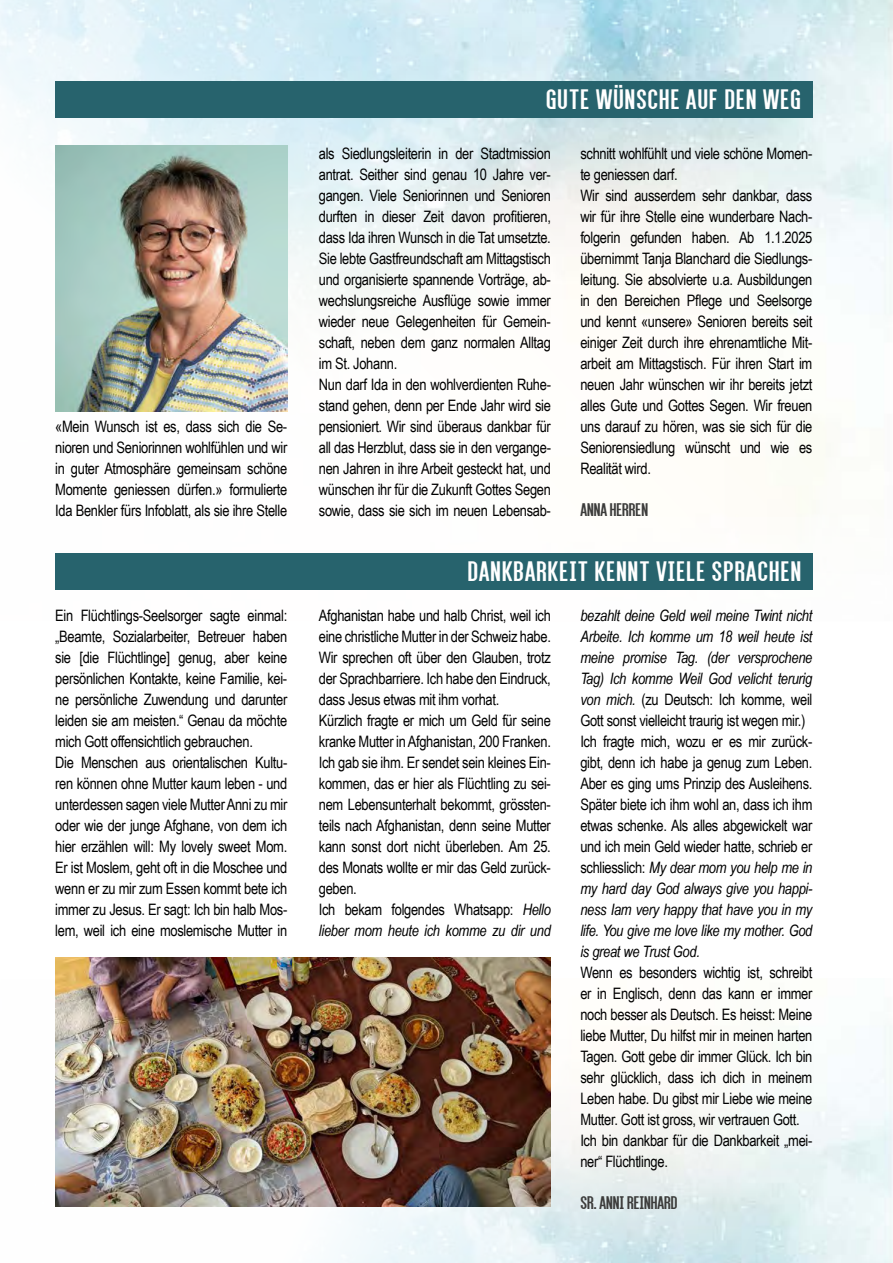
<style>
.page{position:relative;width:893px;height:1263px;background:#fff}
.page>*{position:absolute;margin:0;border:0;box-sizing:border-box;transform-origin:0 0}
.t1{font:30px "Alegre Sans";letter-spacing:.04em;color:#fff}
.t2{font:19.5px "Alegre Sans";color:#3c3c3b}
.t3{font:15.75px/21px "Arial Narrow";letter-spacing:-.02em;color:#000}
.s1{font-style:italic}
</style>
<div class="page">
<img style="left:55px;top:1025px;width:838px;height:238px">
<img style="left:0;top:0;width:893px;height:517px">
<img style="left:55px;top:957px;width:496px;height:249px">
<div style="left:55px;top:81px;width:757px;height:37px;background:#27636d"></div>
<div style="left:55px;top:553px;width:757px;height:36px;background:#27636d"></div>
<img style="left:55px;top:145px;width:233px;height:266px">
<p class="t3" style="left:55px;top:415px;width:234px;text-align:justify">«Mein Wunsch ist es, dass sich die Se&shy;nioren und Seniorinnen wohlfühlen und wir in guter Atmosphäre gemeinsam schöne Momente geniessen dürfen.» formulierte Ida Benkler fürs Infoblatt, als sie ihre Stelle</p>
<h1 class="t1" style="left:546px;top:81px;width:256px">GUTE WÜNSCHE AUF DEN WEG</h1>
<p class="t3" style="left:319px;top:142px;width:234px">als Siedlungsleiterin in der Stadtmission antrat. Seither sind genau 10 Jahre ver&shy;gangen. Viele Seniorinnen und Senioren durften in dieser Zeit davon profitieren, dass Ida ihren Wunsch in die Tat umsetzte.<br>Sie lebte Gastfreundschaft am Mittagstisch und organisierte spannende Vorträge, ab&shy;wechslungsreiche Ausflüge sowie immer wieder neue Gelegenheiten für Gemein&shy;schaft, neben dem ganz normalen Alltag im St. Johann.<br>Nun darf Ida in den wohlverdienten Ruhe&shy;stand gehen, denn per Ende Jahr wird sie pensioniert. Wir sind überaus dankbar für all das Herzblut, dass sie in den vergange&shy;nen Jahren in ihre Arbeit gesteckt hat, und wünschen ihr für die Zukunft Gottes Segen sowie, dass sie sich im neuen Lebensab-</p>
<p class="t3" style="left:580px;top:142px;width:234px">schnitt wohlfühlt und viele schöne Momen&shy;te geniessen darf.<br>Wir sind ausserdem sehr dankbar, dass wir für ihre Stelle eine wunderbare Nach&shy;folgerin gefunden haben. Ab 1.1.2025 übernimmt Tanja Blanchard die Siedlungs&shy;leitung. Sie absolvierte u.a. Ausbildungen in den Bereichen Pflege und Seelsorge und kennt «unsere» Senioren bereits seit einiger Zeit durch ihre ehrenamtliche Mit&shy;arbeit am Mittagstisch. Für ihren Start im neuen Jahr wünschen wir ihr bereits jetzt alles Gute und Gottes Segen. Wir freuen uns darauf zu hören, was sie sich für die Seniorensiedlung wünscht und wie es Realität wird.</p>
<p class="t2" style="left:580px;top:498px;width:69px">ANNA HERREN</p>
<h1 class="t1" style="left:468px;top:553px;width:335px">DANKBARKEIT KENNT VIELE SPRACHEN</h1>
<p class="t3" style="left:580px;top:604px;width:234px"><span class="s1">bezahlt deine Geld weil meine Twint nicht Arbeite. Ich komme um 18 weil heute ist meine promise Tag. (der versprochene Tag) Ich komme Weil God velicht terurig von mich.</span> (zu Deutsch: Ich komme, weil Gott sonst vielleicht traurig ist wegen mir.)<br>Ich fragte mich, wozu er es mir zurück&shy;gibt, denn ich habe ja genug zum Leben.<br>Aber es ging ums Prinzip des Ausleihens.<br>Später biete ich ihm wohl an, dass ich ihm etwas schenke. Als alles abgewickelt war und ich mein Geld wieder hatte, schrieb er schliesslich: <span class="s1">My dear mom you help me in my hard day God always give you happi&shy;ness Iam very happy that have you in my life. You give me love like my mother. God is great we Trust God.</span></p>
<p class="t3" style="left:580px;top:961px;width:234px">Wenn es besonders wichtig ist, schreibt er in Englisch, denn das kann er immer noch besser als Deutsch. Es heisst: Meine liebe Mutter, Du hilfst mir in meinen harten Tagen. Gott gebe dir immer Glück. Ich bin sehr glücklich, dass ich dich in meinem Leben habe. Du gibst mir Liebe wie meine Mutter. Gott ist gross, wir vertrauen Gott.<br>Ich bin dankbar für die Dankbarkeit „mei&shy;ner“ Flüchtlinge.</p>
<p class="t2" style="left:580px;top:1191px;width:99px">SR. ANNI REINHARD</p>
<p class="t3" style="left:55px;top:604px;width:234px">Ein Flüchtlings-Seelsorger sagte einmal: „Beamte, Sozialarbeiter, Betreuer haben sie [die Flüchtlinge] genug, aber keine persönlichen Kontakte, keine Familie, kei&shy;ne persönliche Zuwendung und darunter leiden sie am meisten.“ Genau da möchte mich Gott offensichtlich gebrauchen.<br>Die Menschen aus orientalischen Kultu&shy;ren können ohne Mutter kaum leben - und unterdessen sagen viele Mutter Anni zu mir oder wie der junge Afghane, von dem ich hier erzählen will: My lovely sweet Mom.<br>Er ist Moslem, geht oft in die Moschee und wenn er zu mir zum Essen kommt bete ich immer zu Jesus. Er sagt: Ich bin halb Mos&shy;lem, weil ich eine moslemische Mutter in</p>
<p class="t3" style="left:319px;top:604px;width:234px">Afghanistan habe und halb Christ, weil ich eine christliche Mutter in der Schweiz habe.<br>Wir sprechen oft über den Glauben, trotz der Sprachbarriere. Ich habe den Eindruck, dass Jesus etwas mit ihm vorhat.<br>Kürzlich fragte er mich um Geld für seine kranke Mutter in Afghanistan, 200 Franken.<br>Ich gab sie ihm. Er sendet sein kleines Ein&shy;kommen, das er hier als Flüchtling zu sei&shy;nem Lebensunterhalt bekommt, grössten&shy;teils nach Afghanistan, denn seine Mutter kann sonst dort nicht überleben. Am 25. des Monats wollte er mir das Geld zurück&shy;geben.<br>Ich bekam folgendes Whatsapp: <span class="s1">Hello lieber mom heute ich komme zu dir und</span></p>
</div>
